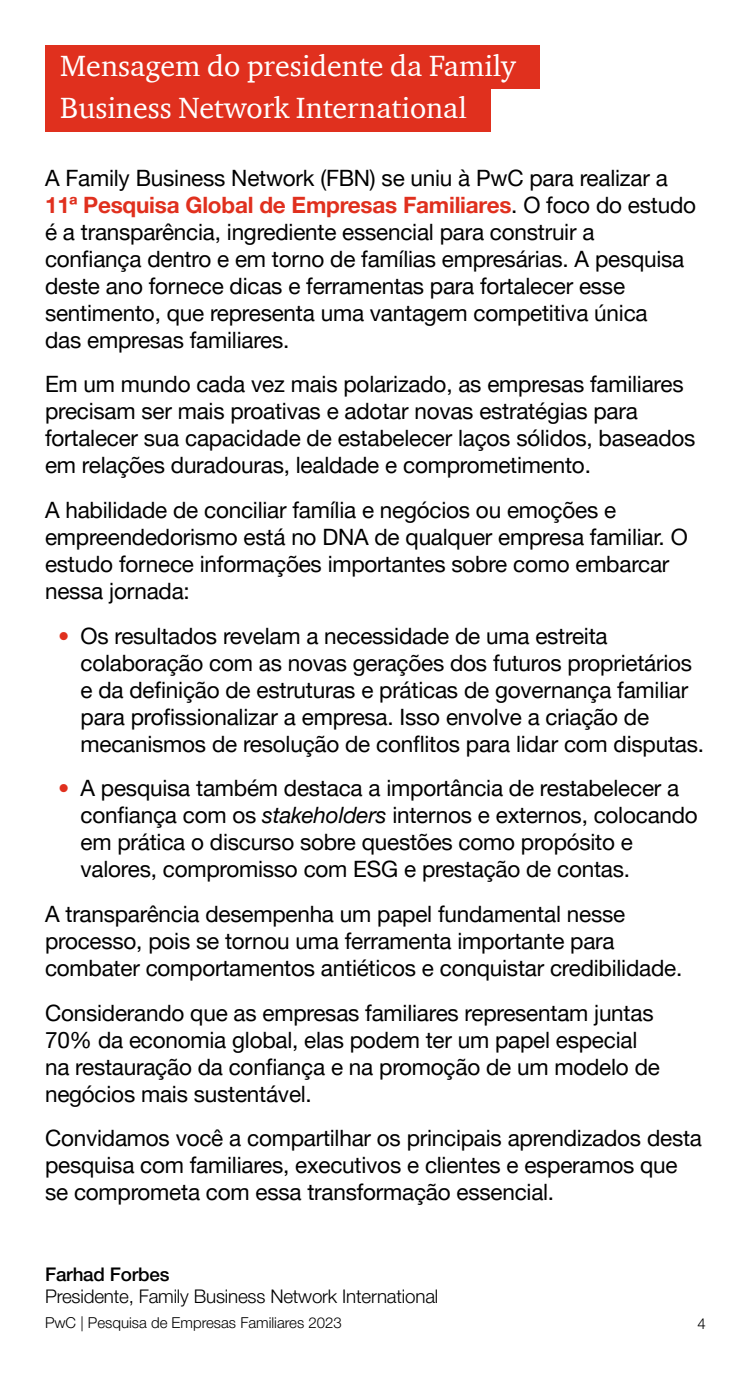
<style>
.page{position:relative;width:751px;height:1375px;background:#fff}
.page>*{position:absolute;margin:0;border:0;box-sizing:border-box;transform-origin:0 0}
.t1{font:30px/41.2px "ITC Charter Com";color:#fff}
.t2{font:22.5px/27px "Helvetica Neue LT Pro";letter-spacing:-.01em;color:#000}
.t3{font:300 18.75px "Helvetica Neue LT Pro";letter-spacing:-.01em;color:#000}
.t4{font:500 18.75px "Helvetica Neue LT Pro";letter-spacing:-.01em;color:#000}
.t5{font:300 15px "Helvetica Neue LT Pro";color:#000}
.s1{font-weight:700;color:#e0301e}
.s2{color:#e0301e}
.s3{font-style:italic}
</style>
<div class="page">
<div style="left:45px;top:45px;width:494px;height:44px;background:#e0301e"></div>
<div style="left:45px;top:89px;width:445px;height:43px;background:#e0301e"></div>
<h1 class="t1" style="left:60px;top:45px;width:456px">Mensagem do presidente da Family<br>Business Network International</h1>
<p class="t2" style="left:45px;top:163px;width:652px">A Family Business Network (FBN) se uniu à PwC para realizar a <span class="s1">11ª Pesquisa Global de Empresas Familiares</span>. O foco do estudo é a transparência, ingrediente essencial para construir a confiança dentro e em torno de famílias empresárias. A pesquisa deste ano fornece dicas e ferramentas para fortalecer esse sentimento, que representa uma vantagem competitiva única<br>das empresas familiares.</p>
<p class="t2" style="left:45px;top:370px;width:651px">Em um mundo cada vez mais polarizado, as empresas familiares precisam ser mais proativas e adotar novas estratégias para fortalecer sua capacidade de estabelecer laços sólidos, baseados em relações duradouras, lealdade e comprometimento.</p>
<p class="t2" style="left:45px;top:496px;width:643px">A habilidade de conciliar família e negócios ou emoções e empreendedorismo está no DNA de qualquer empresa familiar. O estudo fornece informações importantes sobre como embarcar nessa jornada:</p>
<p class="t2" style="left:80px;top:622px;width:624px;text-indent:-22px"><span class="s2">•</span> Os resultados revelam a necessidade de uma estreita colaboração com as novas gerações dos futuros proprietários e da definição de estruturas e práticas de governança familiar para profissionalizar a empresa. Isso envolve a criação de mecanismos de resolução de conflitos para lidar com disputas.</p>
<p class="t2" style="left:80px;top:774px;width:618px;text-indent:-22px"><span class="s2">•</span> A pesquisa também destaca a importância de restabelecer a confiança com os <span class="s3">stakeholders</span> internos e externos, colocando em prática o discurso sobre questões como propósito e valores, compromisso com ESG e prestação de contas.</p>
<p class="t2" style="left:45px;top:900px;width:638px">A transparência desempenha um papel fundamental nesse processo, pois se tornou uma ferramenta importante para combater comportamentos antiéticos e conquistar credibilidade.</p>
<p class="t2" style="left:45px;top:999px;width:616px">Considerando que as empresas familiares representam juntas 70% da economia global, elas podem ter um papel especial na restauração da confiança e na promoção de um modelo de negócios mais sustentável.</p>
<p class="t2" style="left:45px;top:1124px;width:658px">Convidamos você a compartilhar os principais aprendizados desta pesquisa com familiares, executivos e clientes e esperamos que se comprometa com essa transformação essencial.</p>
<p class="t4" style="left:45px;top:1263px;width:126px">Farhad Forbes</p>
<p class="t3" style="left:45px;top:1285px;width:394px">Presidente, Family Business Network International</p>
<p class="t5" style="left:45px;top:1314px;width:298px">PwC | Pesquisa de Empresas Familiares 2023</p>
<p class="t5" style="left:697px;top:1315px;width:10px">4</p>
</div>
